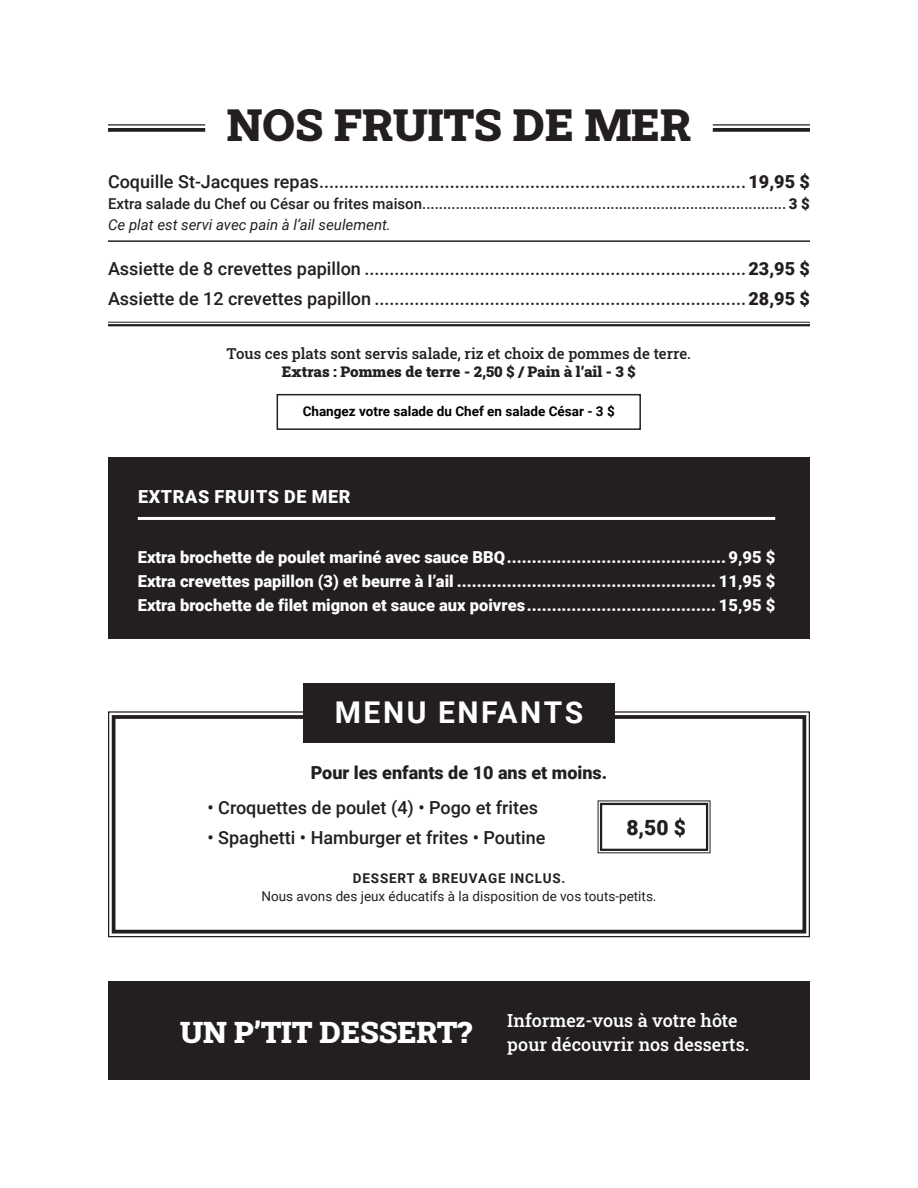
<style>
.page{position:relative;width:918px;height:1188px;background:#fff}
.page>*{position:absolute;margin:0;border:0;box-sizing:border-box;transform-origin:0 0}
.t1{font:900 45px "Roboto Slab";color:#231f20}
.t2{font:700 30px "Roboto";letter-spacing:.085em;color:#fff}
.t3{font:900 21px "Roboto";color:#231f20}
.t4{font:500 18px/30px "Roboto";color:#231f20}
.t5{font:500 18px/24px "Roboto Slab";color:#fff}
.t6{font:900 18px "Roboto";color:#231f20}
.t7{font:900 18px "Roboto";letter-spacing:.035em;color:#fff}
.t8{font:900 16.5px/24px "Roboto";color:#fff;text-align:justify}
.t9{font:500 15px/21px "Roboto";color:#231f20}
.t10{font:500 15px "Roboto Slab";color:#231f20}
.t11{font:900 15px "Roboto Slab";color:#231f20}
.t12{font:13.5px "Roboto";color:#231f20}
.t13{font:700 13.5px "Roboto";color:#000}
.t14{font:700 13.5px "Roboto";letter-spacing:.06em;color:#231f20}
.s1{font-weight:900}
.s2{font-weight:400;font-style:italic}
</style>
<div class="page">
<div style="left:108px;top:457px;width:702px;height:182px;background:#231f20"></div>
<hr style="left:138px;top:517px;width:637px;height:3px;background:#fff">
<hr style="left:108px;top:322px;width:702px;height:1px;background:#231f20">
<hr style="left:108px;top:324px;width:702px;height:2px;background:#231f20">
<hr style="left:108px;top:240px;width:702px;height:2px;background:#231f20">
<div style="left:277px;top:394px;width:364px;height:36px;border:2px solid #231f20"></div>
<hr style="left:108px;top:124px;width:97px;height:2px;background:#231f20">
<svg style="left:108px;top:128px;width:97px;height:4px"></svg>
<hr style="left:713px;top:124px;width:97px;height:2px;background:#231f20">
<svg style="left:713px;top:128px;width:97px;height:4px"></svg>
<svg style="left:108px;top:711px;width:702px;height:227px"></svg>
<div style="left:112px;top:715px;width:694px;height:219px;border:4px solid #231f20"></div>
<div style="left:303px;top:683px;width:312px;height:60px;background:#231f20"></div>
<svg style="left:597px;top:800px;width:114px;height:54px"></svg>
<div style="left:600px;top:803px;width:108px;height:48px;border:2px solid #231f20"></div>
<div style="left:108px;top:982px;width:702px;height:98px;background:#231f20"></div>
<h1 class="t1" style="left:227px;top:94px;width:466px">NOS FRUITS DE MER</h1>
<p class="t4" style="left:108px;top:166px;width:703px">Coquille St-Jacques repas.....................................................................................<span class="s1">19,95 $</span></p>
<p class="t9" style="left:108px;top:192px;width:704px">Extra salade du Chef ou César ou frites maison....................................................................................... <span class="s1">3 $<br></span><span class="s2">Ce plat est servi avec pain à l’ail seulement.</span></p>
<p class="t4" style="left:108px;top:253px;width:703px">Assiette de 8 crevettes papillon ............................................................................<span class="s1">23,95 $<br></span>Assiette de 12 crevettes papillon ..........................................................................<span class="s1">28,95 $</span></p>
<p class="t10" style="left:227px;top:343px;width:466px">Tous ces plats sont servis salade, riz et choix de pommes de terre.</p>
<p class="t11" style="left:282px;top:361px;width:355px">Extras : Pommes de terre - 2,50 $ / Pain à l’ail - 3 $</p>
<p class="t13" style="left:303px;top:402px;width:314px">Changez votre salade du Chef en salade César - 3 $</p>
<p class="t7" style="left:138px;top:484px;width:214px">EXTRAS FRUITS DE MER</p>
<p class="t8" style="left:138px;top:545px;width:639px">Extra brochette de poulet mariné avec sauce BBQ............................................ 9,95 $ Extra crevettes papillon (3) et beurre à l’ail .................................................... 11,95 $ Extra brochette de filet mignon et sauce aux poivres...................................... 15,95 $</p>
<h2 class="t2" style="left:335px;top:691px;width:250px">MENU ENFANTS</h2>
<p class="t6" style="left:311px;top:760px;width:298px">Pour les enfants de 10 ans et moins.</p>
<p class="t4" style="left:208px;top:792px;width:332px">• Croquettes de poulet (4) • Pogo et frites</p>
<p class="t4" style="left:208px;top:822px;width:339px">• Spaghetti • Hamburger et frites • Poutine</p>
<p class="t14" style="left:353px;top:869px;width:214px">DESSERT &amp; BREUVAGE INCLUS.</p>
<p class="t12" style="left:262px;top:887px;width:397px">Nous avons des jeux éducatifs à la disposition de vos touts-petits.</p>
<p class="t3" style="left:626px;top:813px;width:61px">8,50 $</p>
<p class="t5" style="left:180px;top:1008px;width:571px;text-indent:327px">Informez-vous à votre hôte<br><sup>UN</sup> <sup>P’TIT</sup> <sup>DESSERT?</sup> pour découvrir nos desserts.</p>
</div>
